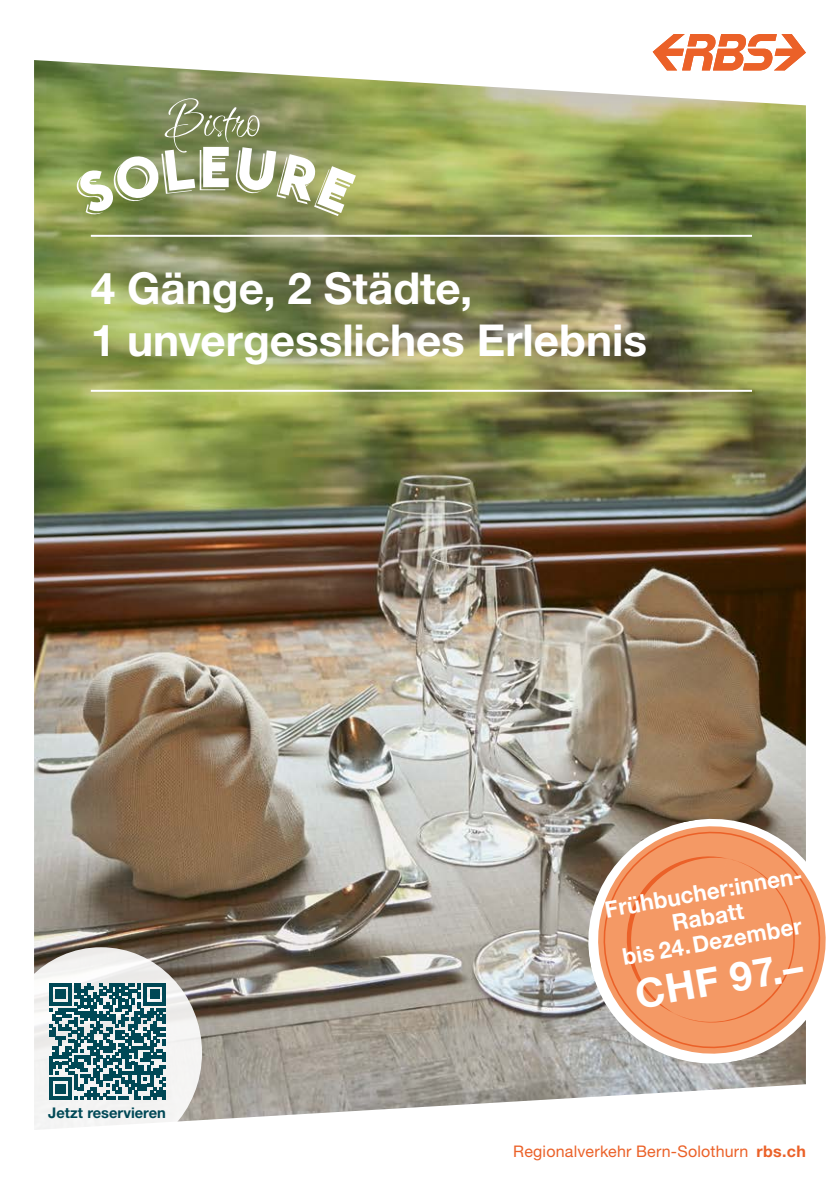
<style>
.page{position:relative;width:840px;height:1191px;background:#fff}
.page>*{position:absolute;margin:0;border:0;box-sizing:border-box;transform-origin:0 0}
.t1{font:700 44px/52px "Helvetica Neue LT Pro";color:#fff}
.Bildunterschrift_Beschrieb{font:700 40px "Helvetica Neue";color:#fff}
.Bildunterschrift_Beschrieb-2{font:700 23px/25px "Helvetica Neue";color:#fff;text-align:center}
.Titel_Fussnote{font:16px "Helvetica Neue LT Pro";letter-spacing:.015em;color:#eb6128}
.t2{font:700 14.6px "Helvetica Neue LT Pro";color:#004856}
.s1{font-weight:700}
</style>
<div class="page">
<img style="left:34px;top:60px;width:771px;height:1062px">
<hr style="left:91px;top:235px;width:660px;height:2px;background:#fff">
<hr style="left:91px;top:390px;width:660px;height:2px;background:#fff">
<svg style="left:652px;top:34px;width:153px;height:36px"></svg>
<div style="left:0;top:947px;width:202px;height:211px;background:#f5f5f4;border-radius:50%"></div>
<svg style="left:49px;top:983px;width:117px;height:116px"></svg>
<svg style="left:578px;top:809px;width:228px;height:264px"></svg>
<svg style="left:588px;top:817px;width:218px;height:245px"></svg>
<svg style="left:593px;top:822px;width:233px;height:235px"></svg>
<svg style="left:611px;top:849px;width:190px;height:193px"></svg>
<svg style="left:75px;top:98px;width:280px;height:118px"></svg>
<h1 class="t1" style="left:91px;top:261px;width:557px">4 Gänge, 2 Städte,<br>1 unvergessliches Erlebnis</h1>
<h4 class="t2" style="left:48px;top:1103px;width:119px">Jetzt reservieren</h4>
<p class="Bildunterschrift_Beschrieb-2" style="left:602px;top:897px;width:204px;rotate:-10deg">Frühbucher:innen-<br>Rabatt<br>bis 24. Dezember</p>
<p class="Bildunterschrift_Beschrieb" style="left:630px;top:963px;width:170px;rotate:-10deg">CHF 97.–</p>
<p class="Titel_Fussnote" style="left:513px;top:1141px;width:294px">Regionalverkehr Bern-Solothurn <span class="s1">rbs.ch</span></p>
</div>
